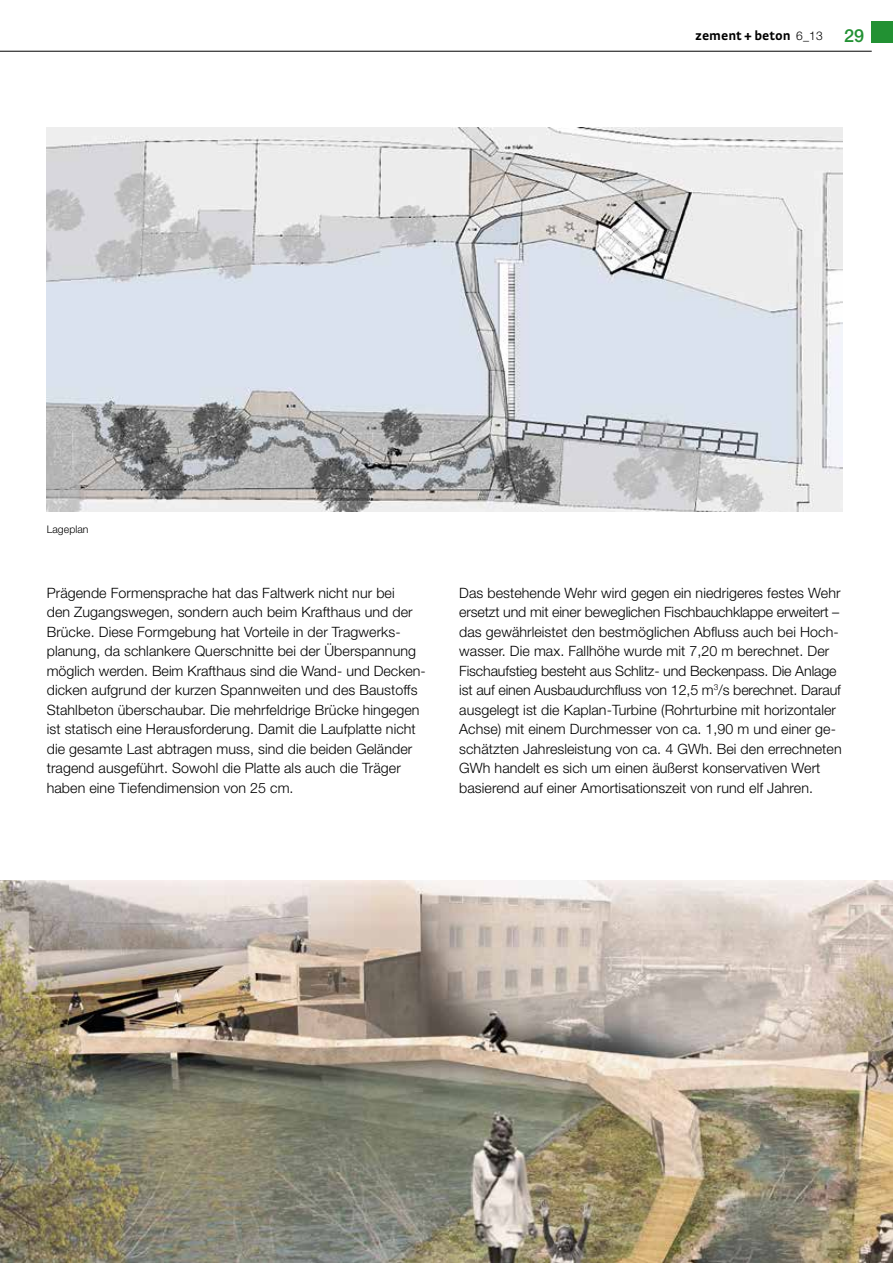
<style>
.page{position:relative;width:893px;height:1263px;background:#fff}
.page>*{position:absolute;margin:0;border:0;box-sizing:border-box;transform-origin:0 0}
.t1{font:300 14.25px/19.5px "Helvetica Neue LT";letter-spacing:.005em;color:#000}
.t2{font:700 13.5px "Strada";color:#000}
.t3{font:300 10.5px "Helvetica Neue LT";letter-spacing:.005em;color:#000}
.s1{font-family:"Helvetica Neue LT";font-weight:300;font-size:12px}
.s2{font-family:"Helvetica Neue LT";font-weight:500;font-size:18px;color:#229133}
</style>
<div class="page">
<div style="left:872px;top:21px;width:21px;height:22px;background:#229133"></div>
<hr style="left:0;top:51px;width:872px;height:1px;background:#000">
<img style="left:47px;top:128px;width:795px;height:384px">
<img style="left:0;top:880px;width:893px;height:383px">
<p class="t3" style="left:47px;top:523px;width:43px">Lageplan</p>
<p class="t2" style="left:695px;top:27px;width:170px">zement + beton <span class="s1">6_13</span> <span class="s2">29</span></p>
<p class="t1" style="left:47px;top:582px;width:381px">Prägende Formensprache hat das Faltwerk nicht nur bei<br>den Zugangswegen, sondern auch beim Krafthaus und der Brücke. Diese Formgebung hat Vorteile in der Tragwerks&shy;planung, da schlankere Querschnitte bei der Überspannung möglich werden. Beim Krafthaus sind die Wand- und Decken&shy;dicken aufgrund der kurzen Spannweiten und des Baustoffs Stahlbeton überschaubar. Die mehrfeldrige Brücke hingegen ist statisch eine Herausforderung. Damit die Laufplatte nicht die gesamte Last abtragen muss, sind die beiden Geländer tragend ausgeführt. Sowohl die Platte als auch die Träger haben eine Tiefendimension von 25 cm.</p>
<p class="t1" style="left:459px;top:582px;width:384px">Das bestehende Wehr wird gegen ein niedrigeres festes Wehr ersetzt und mit einer beweglichen Fischbauchklappe erweitert – das gewährleistet den bestmöglichen Abfluss auch bei Hoch&shy;wasser. Die max. Fallhöhe wurde mit 7,20 m berechnet. Der Fischaufstieg besteht aus Schlitz- und Beckenpass. Die Anlage ist auf einen Ausbaudurchfluss von 12,5 m<sup>3</sup>/s berechnet. Darauf ausgelegt ist die Kaplan-Turbine (Rohrturbine mit horizontaler Achse) mit einem Durchmesser von ca. 1,90 m und einer ge&shy;schätzten Jahresleistung von ca. 4 GWh. Bei den errechneten GWh handelt es sich um einen äußerst konservativen Wert basierend auf einer Amortisationszeit von rund elf Jahren.</p>
</div>
